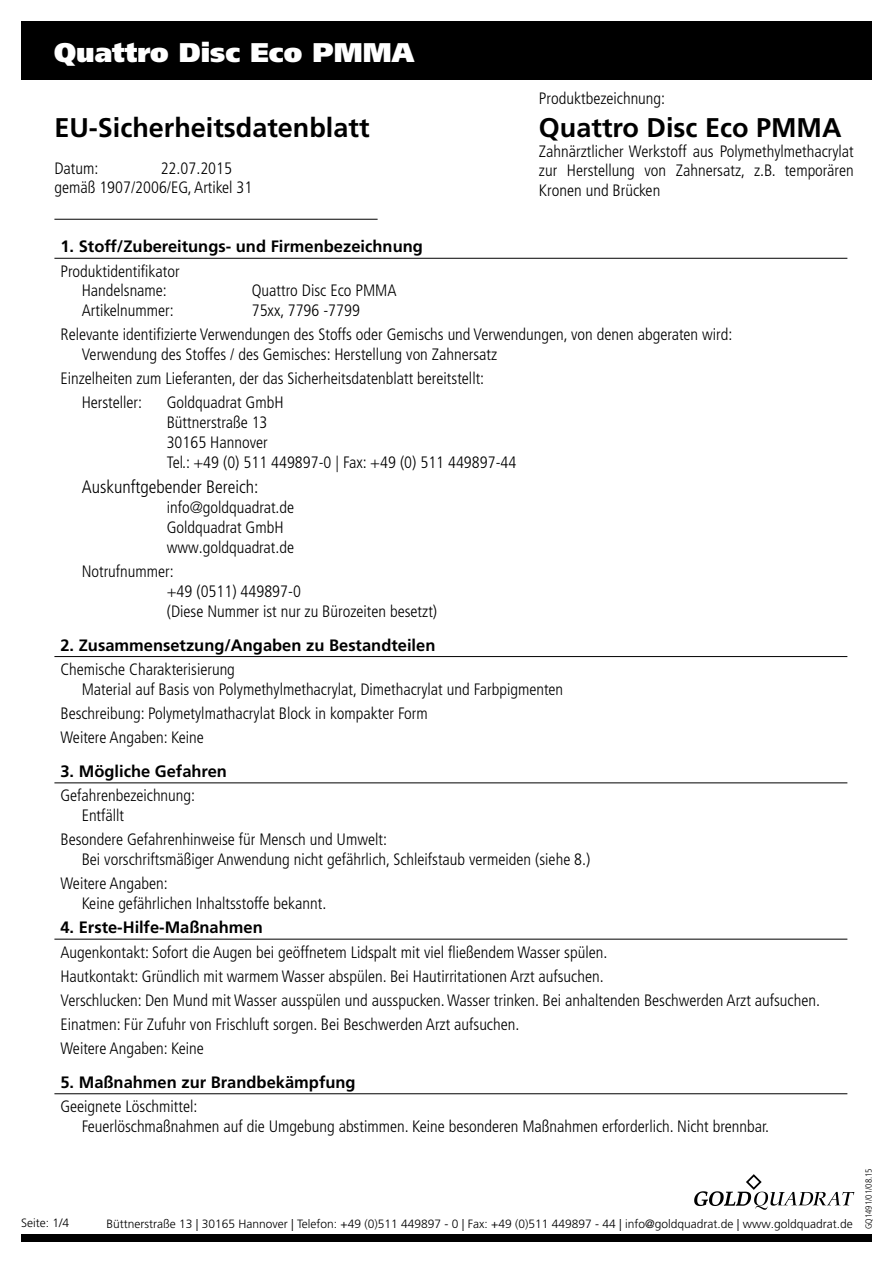
<style>
.page{position:relative;width:893px;height:1263px;background:#fff}
.page>*{position:absolute;margin:0;border:0;box-sizing:border-box;transform-origin:0 0}
.t1{font:700 27px "Frutiger LT Pro";color:#000}
.t2{font:900 27px "Frutiger LT Pro";color:#fff}
.t3{font:300 condensed 18px "Frutiger LT Pro";color:#000}
.t4{font:300 condensed 16.5px/19.8px "Frutiger LT Pro";color:#000}
.t5{font:700 16.5px "Frutiger LT Pro";color:#000}
.t6{font:300 12px "Frutiger LT Pro";color:#000}
.t7{font:300 condensed 9px "Frutiger LT Pro";color:#000}
</style>
<div class="page">
<div style="left:21px;top:21px;width:851px;height:59px;background:#000"></div>
<svg style="left:694px;top:1174px;width:160px;height:36px"></svg>
<div style="left:21px;top:1234px;width:851px;height:8px;background:#000"></div>
<hr style="left:54px;top:219px;width:324px;height:1px;background:#000">
<hr style="left:54px;top:783px;width:793px;height:1px;background:#000">
<hr style="left:54px;top:258px;width:793px;height:1px;background:#000">
<hr style="left:54px;top:656px;width:793px;height:1px;background:#000">
<hr style="left:54px;top:939px;width:793px;height:1px;background:#000">
<hr style="left:54px;top:1093px;width:793px;height:1px;background:#000">
<h1 class="t2" style="left:54px;top:36px;width:361px">Quattro Disc Eco PMMA</h1>
<h1 class="t1" style="left:54px;top:112px;width:317px">EU-Sicherheitsdatenblatt</h1>
<p class="t4" style="left:54px;top:158px;width:46px">Datum:</p>
<p class="t4" style="left:54px;top:158px;width:200px;text-indent:106px">22.07.2015 gemäß 1907/2006/EG, Artikel 31</p>
<p class="t4" style="left:539px;top:89px;width:128px">Produktbezeichnung:</p>
<p class="t1" style="left:539px;top:112px;width:304px">Quattro Disc Eco PMMA</p>
<p class="t4" style="left:539px;top:141px;width:316px;text-align:justify">Zahnärztlicher Werkstoff aus Polymethylmethacrylat zur Herstellung von Zahnersatz, z.B. temporären Kronen und Brücken</p>
<p class="t5" style="left:60px;top:237px;width:364px">1. Stoff/Zubereitungs- und Firmenbezeichnung</p>
<p class="t4" style="left:60px;top:261px;width:121px">Produktidentifikator</p>
<p class="t4" style="left:82px;top:281px;width:87px">Handelsname:</p>
<p class="t4" style="left:252px;top:281px;width:146px">Quattro Disc Eco PMMA</p>
<p class="t4" style="left:82px;top:301px;width:94px">Artikelnummer:</p>
<p class="t4" style="left:252px;top:301px;width:110px">75xx, 7796 -7799</p>
<p class="t4" style="left:60px;top:325px;width:673px">Relevante identifizierte Verwendungen des Stoffs oder Gemischs und Verwendungen, von denen abgeraten wird:</p>
<p class="t4" style="left:82px;top:345px;width:417px">Verwendung des Stoffes / des Gemisches: Herstellung von Zahnersatz</p>
<p class="t4" style="left:60px;top:369px;width:425px">Einzelheiten zum Lieferanten, der das Sicherheitsdatenblatt bereitstellt:</p>
<p class="t4" style="left:82px;top:393px;width:62px">Hersteller:</p>
<p class="t4" style="left:167px;top:393px;width:118px">Goldquadrat GmbH</p>
<p class="t4" style="left:167px;top:413px;width:102px">Büttnerstraße 13</p>
<p class="t4" style="left:167px;top:432px;width:103px">30165 Hannover</p>
<p class="t4" style="left:167px;top:452px;width:351px">Tel.: +49 (0) 511 449897-0 | Fax: +49 (0) 511 449897-44</p>
<p class="t3" style="left:82px;top:477px;width:178px">Auskunftgebender Bereich:</p>
<p class="t4" style="left:167px;top:498px;width:129px">info@goldquadrat.de</p>
<p class="t4" style="left:167px;top:518px;width:118px">Goldquadrat GmbH</p>
<p class="t4" style="left:167px;top:537px;width:129px">www.goldquadrat.de</p>
<p class="t4" style="left:82px;top:561px;width:94px">Notrufnummer:</p>
<p class="t4" style="left:167px;top:581px;width:136px">+49 (0511) 449897-0</p>
<p class="t4" style="left:167px;top:601px;width:272px">(Diese Nummer ist nur zu Bürozeiten besetzt)</p>
<p class="t5" style="left:60px;top:635px;width:376px">2. Zusammensetzung/Angaben zu Bestandteilen</p>
<p class="t4" style="left:60px;top:659px;width:176px">Chemische Charakterisierung</p>
<p class="t4" style="left:82px;top:679px;width:483px">Material auf Basis von Polymethylmethacrylat, Dimethacrylat und Farbpigmenten</p>
<p class="t4" style="left:60px;top:703px;width:369px">Beschreibung: Polymetylmathacrylat Block in kompakter Form</p>
<p class="t4" style="left:60px;top:727px;width:145px">Weitere Angaben: Keine</p>
<p class="t5" style="left:60px;top:761px;width:168px">3. Mögliche Gefahren</p>
<p class="t4" style="left:60px;top:786px;width:136px">Gefahrenbezeichnung:</p>
<p class="t4" style="left:82px;top:806px;width:44px">Entfällt</p>
<p class="t4" style="left:60px;top:830px;width:328px">Besondere Gefahrenhinweise für Mensch und Umwelt:</p>
<p class="t4" style="left:82px;top:849px;width:510px">Bei vorschriftsmäßiger Anwendung nicht gefährlich, Schleifstaub vermeiden (siehe 8.)</p>
<p class="t4" style="left:60px;top:873px;width:109px">Weitere Angaben:</p>
<p class="t4" style="left:82px;top:893px;width:246px">Keine gefährlichen Inhaltsstoffe bekannt.</p>
<p class="t5" style="left:60px;top:918px;width:204px">4. Erste-Hilfe-Maßnahmen</p>
<p class="t4" style="left:60px;top:942px;width:548px">Augenkontakt: Sofort die Augen bei geöffnetem Lidspalt mit viel fließendem Wasser spülen.</p>
<p class="t4" style="left:60px;top:966px;width:545px">Hautkontakt: Gründlich mit warmem Wasser abspülen. Bei Hautirritationen Arzt aufsuchen.</p>
<p class="t4" style="left:60px;top:990px;width:761px">Verschlucken: Den Mund mit Wasser ausspülen und ausspucken. Wasser trinken. Bei anhaltenden Beschwerden Arzt aufsuchen.</p>
<p class="t4" style="left:60px;top:1014px;width:460px">Einatmen: Für Zufuhr von Frischluft sorgen. Bei Beschwerden Arzt aufsuchen.</p>
<p class="t4" style="left:60px;top:1038px;width:145px">Weitere Angaben: Keine</p>
<p class="t5" style="left:60px;top:1072px;width:297px">5. Maßnahmen zur Brandbekämpfung</p>
<p class="t4" style="left:60px;top:1097px;width:138px">Geeignete Löschmittel:</p>
<p class="t4" style="left:82px;top:1116px;width:689px">Feuerlöschmaßnahmen auf die Umgebung abstimmen. Keine besonderen Maßnahmen erforderlich. Nicht brennbar.</p>
<p class="t6" style="left:21px;top:1216px;width:50px">Seite: 1/4</p>
<p class="t6" style="left:106px;top:1216px;width:748px">Büttnerstraße 13 | 30165 Hannover | Telefon: +49 (0)511 449897 - 0 | Fax: +49 (0)511 449897 - 44 | info@goldquadrat.de | www.goldquadrat.de</p>
<p class="t7" style="left:863px;top:1229px;width:62px;rotate:-90deg">GQ1491/01/08.15</p>
</div>
